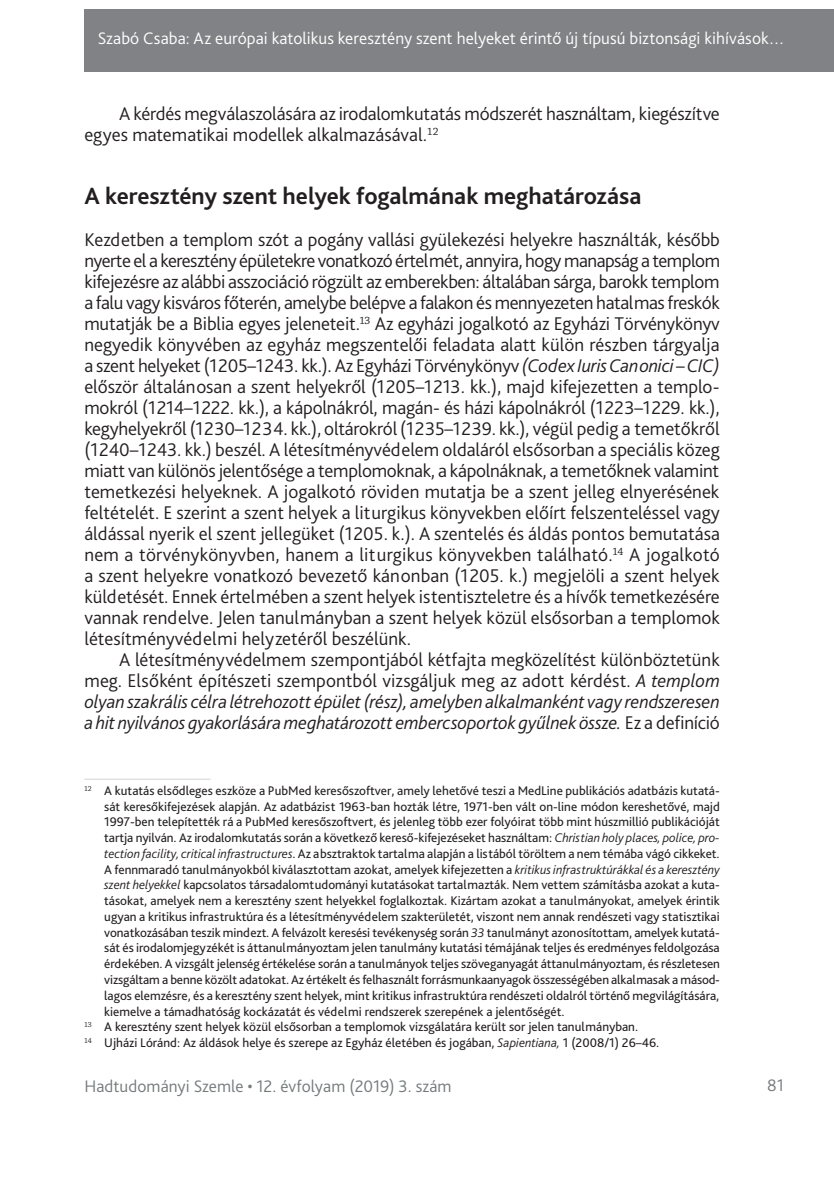
<style>
.page{position:relative;width:834px;height:1181px;background:#fff}
.page>*{position:absolute;margin:0;border:0;box-sizing:border-box;transform-origin:0 0}
._1_1__Head{font:700 24.5px "Bliss Pro";color:#231f20}
._2__Body_copy_1st_pa{font:300 19.25px/21px "Bliss Pro";color:#231f20;text-align:justify}
._1__Body_copy{font:italic 300 19.25px/21px "Bliss Pro";letter-spacing:-.005em;color:#231f20;text-align:justify}
._1__Body_copy-2{font:300 19.25px/21px "Bliss Pro";letter-spacing:-.01em;color:#231f20}
.t1{font:300 17.5px "Bliss Pro";color:#fff}
.t2{font:300 17.5px "Bliss Pro";color:#767a7c}
.Lábjegyzet{font:13.12px/15.8px "Bliss Pro";color:#231f20;text-align:justify}
.s1{font-style:italic}
.s2{font-style:normal}
.s3{font-weight:300;font-style:italic}
</style>
<div class="page">
<div style="left:84px;top:9px;width:749px;height:63px;background:#808285"></div>
<hr style="left:84px;top:779px;width:126px;height:1px;background:#d1d2d4">
<h3 class="t1" style="left:98px;top:27px;width:688px">Szabó Csaba: Az európai katolikus keresztény szent helyeket érintő új típusú biztonsági kihívások…</h3>
<p class="_1__Body_copy-2" style="left:84px;top:103px;width:636px;text-indent:35px">A kérdés megválaszolására az irodalomkutatás módszerét használtam, kiegészítve egyes matematikai modellek alkalmazásával.<sup>12</sup></p>
<p class="_1_1__Head" style="left:84px;top:181px;width:558px">A keresztény szent helyek fogalmának meghatározása</p>
<p class="_2__Body_copy_1st_pa" style="left:84px;top:229px;width:637px">Kezdetben a templom szót a pogány vallási gyülekezési helyekre használták, később nyerte el a keresztény épületekre vonatkozó értelmét, annyira, hogy manapság a templom kifejezésre az alábbi asszociáció rögzült az emberekben: általában sárga, barokk templom a falu vagy kisváros főterén, amelybe belépve a falakon és mennyezeten hatalmas freskók mutatják be a Biblia egyes jeleneteit.<sup>13</sup> Az egyházi jogalkotó az Egyházi Törvénykönyv negyedik könyvében az egyház megszentelői feladata alatt külön részben tárgyalja a szent helyeket (1205–1243. kk.). Az Egyházi Törvénykönyv <span class="s1">(Codex Iuris Canonici –CIC) </span>először általánosan a szent helyekről (1205–1213. kk.), majd kifejezetten a templo&shy;mokról (1214–1222. kk.), a kápolnákról, magán- és házi kápolnákról (1223–1229. kk.), kegyhelyekről (1230–1234. kk.), oltárokról (1235–1239. kk.), végül pedig a temetőkről (1240–1243. kk.) beszél. A létesítményvédelem oldaláról elsősorban a speciális közeg miatt van különös jelentősége a templomoknak, a kápolnáknak, a temetőknek valamint temetkezési helyeknek. A jogalkotó röviden mutatja be a szent jelleg elnyerésének feltételét. E szerint a szent helyek a liturgikus könyvekben előírt felszenteléssel vagy áldással nyerik el szent jellegüket (1205. k.). A szentelés és áldás pontos bemutatása nem a törvénykönyvben, hanem a liturgikus könyvekben található.<sup>14</sup> A jogalkotó a szent helyekre vonatkozó bevezető kánonban (1205. k.) megjelöli a szent helyek küldetését. Ennek értelmében a szent helyek istentiszteletre és a hívők temetkezésére vannak rendelve. Jelen tanulmányban a szent helyek közül elsősorban a templomok létesítményvédelmi helyzetéről beszélünk.</p>
<p class="_1__Body_copy" style="left:84px;top:649px;width:636px;text-indent:35px"><span class="s2">A létesítményvédelmem szempontjából kétfajta megközelítést különböztetünk meg. Elsőként építészeti szempontból vizsgáljuk meg az adott kérdést.</span> A templom olyan szakrális célra létrehozott épület (rész), amelyben alkalmanként vagy rendszeresen a hit nyilvános gyakorlására meghatározott embercsoportok gyűlnek össze. <span class="s2">Ez a definíció</span></p>
<p class="Lábjegyzet" style="left:104px;top:782px;width:617px;text-indent:-20px"><sup>12</sup> A kutatás elsődleges eszköze a PubMed keresőszoftver, amely lehetővé teszi a MedLine publikációs adatbázis kutatá&shy;sát keresőkifejezések alapján. Az adatbázist 1963-ban hozták létre, 1971-ben vált on-line módon kereshetővé, majd 1997-ben telepítették rá a PubMed keresőszoftvert, és jelenleg több ezer folyóirat több mint húszmillió publikációját tartja nyilván. Az irodalomkutatás során a következő kereső-kifejezéseket használtam: <span class="s3">Christian holy places, police, pro&shy;tection facility, critical infrastructures</span>. Az absztraktok tartalma alapján a listából töröltem a nem témába vágó cikkeket.<br>A fennmaradó tanulmányokból kiválasztottam azokat, amelyek kifejezetten a <span class="s3">kritikus infrastruktúrákkal és a keresztény szent helyekkel</span> kapcsolatos társadalomtudományi kutatásokat tartalmazták. Nem vettem számításba azokat a kuta&shy;tásokat, amelyek nem a keresztény szent helyekkel foglalkoztak. Kizártam azokat a tanulmányokat, amelyek érintik ugyan a kritikus infrastruktúra és a létesítményvédelem szakterületét, viszont nem annak rendészeti vagy statisztikai vonatkozásában teszik mindezt. A felvázolt keresési tevékenység során <span class="s3">33</span> tanulmányt azonosítottam, amelyek kutatá&shy;sát és irodalomjegyzékét is áttanulmányoztam jelen tanulmány kutatási témájának teljes és eredményes feldolgozása érdekében. A vizsgált jelenség értékelése során a tanulmányok teljes szöveganyagát áttanulmányoztam, és részletesen vizsgáltam a benne közölt adatokat. Az értékelt és felhasznált forrásmunkaanyagok összességében alkalmasak a másod&shy;lagos elemzésre, és a keresztény szent helyek, mint kritikus infrastruktúra rendészeti oldalról történő megvilágítására, kiemelve a támadhatóság kockázatát és védelmi rendszerek szerepének a jelentőségét.</p>
<p class="Lábjegyzet" style="left:84px;top:1018px;width:555px"><sup>13</sup> A keresztény szent helyek közül elsősorban a templomok vizsgálatára került sor jelen tanulmányban.</p>
<p class="Lábjegyzet" style="left:84px;top:1034px;width:576px"><sup>14</sup> Ujházi Lóránd: Az áldások helye és szerepe az Egyház életében és jogában, <span class="s3">Sapientiana,</span> 1 (2008/1) 26–46.</p>
<h3 class="t2" style="left:84px;top:1075px;width:368px">Hadtudományi Szemle • 12. évfolyam (2019) 3. szám</h3>
<h3 class="t2" style="left:767px;top:1074px;width:18px">81</h3>
</div>
